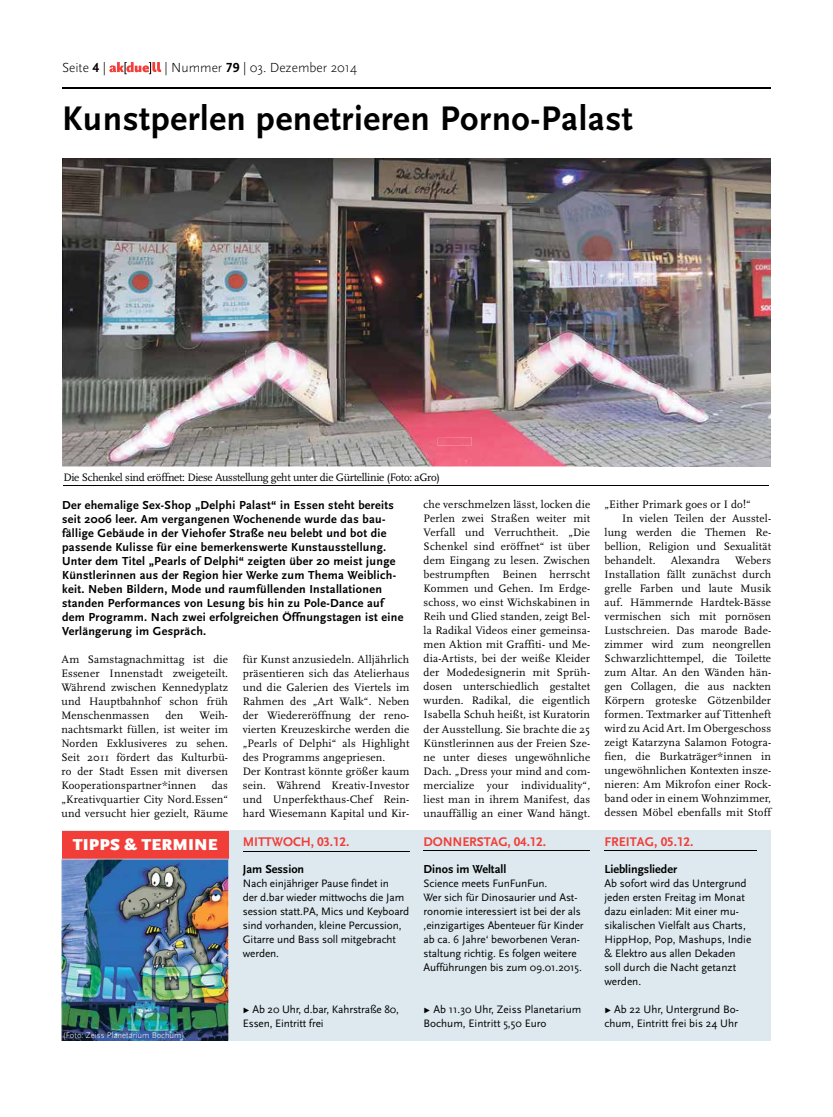
<style>
.page{position:relative;width:833px;height:1117px;background:#fff}
.page>*{position:absolute;margin:0;border:0;box-sizing:border-box;transform-origin:0 0}
.t1{font:700 35.62px "Scala Sans";letter-spacing:.015em;color:#000}
.t2{font:900 16.5px "Scala Sans";letter-spacing:.01em;color:#fff}
.t3{font:300 13.75px "Scala Sans";color:#000}
.t4{font:700 13.12px "Scala Sans Caps";letter-spacing:-.01em;color:#f13e38}
.t5{font:700 12.12px/14px "Scala Sans";letter-spacing:.025em;color:#000}
.t6{font:700 12.12px "Scala Sans";color:#000}
.t7{font:11.25px/14px "Scala";letter-spacing:.015em;color:#000;text-align:justify}
.t8{font:11.25px/14px "Scala Sans";letter-spacing:-.005em;color:#000}
.t9{font:11.25px "Scala";letter-spacing:-.025em;color:#000}
.t10{font:300 8.75px "Scala Sans";color:#fff}
.s1{font-family:"Scala Sans Caps";font-weight:700}
</style>
<div class="page">
<svg style="left:109px;top:62px;width:52px;height:12px"></svg>
<hr style="left:62px;top:87px;width:709px;height:1px;background:#000">
<div style="left:62px;top:830px;width:709px;height:210px;background:#dde9ef"></div>
<hr style="left:604px;top:850px;width:152px;height:1px;background:#000">
<div style="left:62px;top:830px;width:167px;height:29px;background:#f13e38"></div>
<hr style="left:243px;top:850px;width:166px;height:1px;background:#000">
<hr style="left:423px;top:850px;width:167px;height:1px;background:#000">
<img style="left:61px;top:858px;width:168px;height:183px">
<img style="left:62px;top:158px;width:709px;height:308px">
<img style="left:438px;top:437px;width:33px;height:8px">
<hr style="left:63px;top:485px;width:705px;height:1px;background:#000">
<p class="t3" style="left:62px;top:60px;width:45px">Seite <span class="s1">4</span> |</p>
<p class="t3" style="left:165px;top:60px;width:194px">| Nummer <span class="s1">79</span> | 03. Dezember 2014</p>
<h1 class="t1" style="left:62px;top:99px;width:572px">Kunstperlen penetrieren Porno-Palast</h1>
<p class="t9" style="left:63px;top:470px;width:378px">Die Schenkel sind eröffnet: Diese Ausstellung geht unter die Gürtellinie (Foto: aGro)</p>
<p class="t5" style="left:62px;top:498px;width:343px">Der ehemalige Sex-Shop „Delphi Palast“ in Essen steht bereits seit 2006 leer. Am vergangenen Wochenende wurde das bau&shy;fällige Gebäude in der Viehofer Straße neu belebt und bot die passende Kulisse für eine bemerkenswerte Kunstausstellung.<br>Unter dem Titel „Pearls of Delphi“ zeigten über 20 meist junge Künstlerinnen aus der Region hier Werke zum Thema Weiblich&shy;keit. Neben Bildern, Mode und raumfüllenden Installationen standen Performances von Lesung bis hin zu Pole-Dance auf dem Programm. Nach zwei erfolgreichen Öffnungstagen ist eine Verlängerung im Gespräch.</p>
<p class="t7" style="left:61px;top:652px;width:168px">Am Samstagnachmittag ist die Essener Innenstadt zweigeteilt.<br>Während zwischen Kennedyplatz und Hauptbahnhof schon früh Menschenmassen</p>
<p class="t7" style="left:243px;top:652px;width:168px;text-align:left">für Kunst anzusiedeln. Alljährlich präsentieren sich das Atelierhaus und die Galerien des Viertels im<br>Rahmen des „Art Walk“. Neben der Wiedereröffnung der reno&shy;vierten Kreuzeskirche werden die „Pearls of Delphi“ als Highlight des Programms angepriesen.<br>Der Kontrast könnte größer kaum sein. Während Kreativ-Investor und Unperfekthaus-Chef Rein&shy;hard Wiesemann Kapital und Kir-</p>
<p class="t7" style="left:61px;top:708px;width:168px;text-indent:138px">Weih&shy;nachtsmarkt füllen, ist weiter im Norden Exklusiveres zu sehen.<br>Seit 2011 fördert das Kulturbü&shy;ro der Stadt Essen mit diversen Kooperationspartner*innen</p>
<p class="t7" style="left:165px;top:708px;width:20px">den</p>
<p class="t7" style="left:61px;top:778px;width:168px;text-indent:150px">das „Kreativquartier City Nord.Essen“ und versucht hier gezielt, Räume</p>
<h2 class="t2" style="left:73px;top:835px;width:147px">TIPPS &amp; TERMINE</h2>
<p class="t4" style="left:243px;top:834px;width:108px">MITTWOCH, 03.12.</p>
<p class="t6" style="left:243px;top:862px;width:63px">Jam Session</p>
<p class="t8" style="left:243px;top:876px;width:168px">Nach einjähriger Pause findet in<br>der d.bar wieder mittwochs die Jam session statt.PA, Mics und Keyboard sind vorhanden, kleine Percussion,<br>Gitarre und Bass soll mitgebracht werden.</p>
<p class="t10" style="left:63px;top:1029px;width:123px">(Foto: Zeiss Planetarium Bochum)</p>
<p class="t8" style="left:243px;top:1002px;width:158px">Ω Ab 20 Uhr, d.bar, Kahrstraße 80,<br>Essen, Eintritt frei</p>
<p class="t7" style="left:423px;top:498px;width:168px">che verschmelzen lässt, locken die Perlen zwei Straßen weiter mit Verfall und Verruchtheit. „Die Schenkel sind eröffnet“ ist über dem Eingang zu lesen. Zwischen bestrumpften Beinen herrscht Kommen und Gehen. Im Erdge&shy;schoss, wo einst Wichskabinen in Reih und Glied standen, zeigt Bel&shy;la Radikal Videos einer gemeinsa&shy;men Aktion mit Graffiti- und Me&shy;dia-Artists, bei der weiße Kleider der Modedesignerin mit Sprüh&shy;dosen unterschiedlich gestaltet wurden. Radikal, die eigentlich Isabella Schuh heißt, ist Kuratorin der Ausstellung. Sie brachte die 25<br>Künstlerinnen aus der Freien Sze&shy;ne unter dieses ungewöhnliche Dach. „Dress your mind and com&shy;mercialize your individuality“, liest man in ihrem Manifest, das unauffällig an einer Wand hängt.</p>
<p class="t7" style="left:604px;top:497px;width:148px">„Either Primark goes or I do!“</p>
<p class="t7" style="left:622px;top:511px;width:150px">In vielen Teilen der Ausstel-</p>
<p class="t7" style="left:604px;top:525px;width:168px">lung werden die Themen Re-</p>
<p class="t7" style="left:604px;top:539px;width:168px">bellion, Religion und Sexualität</p>
<p class="t7" style="left:604px;top:553px;width:53px">behandelt.</p>
<p class="t7" style="left:670px;top:553px;width:51px">Alexandra</p>
<p class="t7" style="left:604px;top:553px;width:168px;text-indent:131px">Webers Installation fällt zunächst durch grelle Farben und laute Musik auf. Hämmernde Hardtek-Bässe vermischen sich mit pornösen Lustschreien. Das marode Bade&shy;zimmer wird zum neongrellen Schwarzlichttempel, die Toilette zum Altar. An den Wänden hän&shy;gen Collagen, die aus nackten Körpern groteske Götzenbilder formen. Textmarker auf Tittenheft wird zu Acid Art. Im Obergeschoss zeigt Katarzyna Salamon Fotogra&shy;fien, die Burkaträger*innen in ungewöhnlichen Kontexten insze&shy;nieren: Am Mikrofon einer Rock&shy;band oder in einem Wohnzimmer, dessen Möbel ebenfalls mit Stoff</p>
<p class="t4" style="left:423px;top:833px;width:124px">DONNERSTAG, 04.12.</p>
<p class="t6" style="left:423px;top:862px;width:84px">Dinos im Weltall</p>
<p class="t8" style="left:423px;top:876px;width:162px">Science meets FunFunFun.<br>Wer sich für Dinosaurier und Ast&shy;ronomie interessiert ist bei der als ‚einzigartiges Abenteuer für Kinder ab ca. 6 Jahre‘ beworbenen Veran&shy;staltung richtig. Es folgen weitere Aufführungen bis zum 09.01.2015.</p>
<p class="t8" style="left:423px;top:1002px;width:159px">Ω Ab 11.30 Uhr, Zeiss Planetarium<br>Bochum, Eintritt 5,50 Euro</p>
<p class="t4" style="left:604px;top:834px;width:91px">FREITAG, 05.12.</p>
<p class="t6" style="left:604px;top:862px;width:74px">Lieblingslieder</p>
<p class="t8" style="left:604px;top:876px;width:148px">Ab sofort wird das Untergrund jeden ersten Freitag im Monat dazu einladen: Mit einer mu&shy;sikalischen Vielfalt aus Charts,<br>HippHop, Pop, Mashups, Indie &amp; Elektro aus allen Dekaden soll durch die Nacht getanzt werden.</p>
<p class="t8" style="left:604px;top:1002px;width:136px">Ω Ab 22 Uhr, Untergrund Bo&shy;chum, Eintritt frei bis 24 Uhr</p>
</div>
